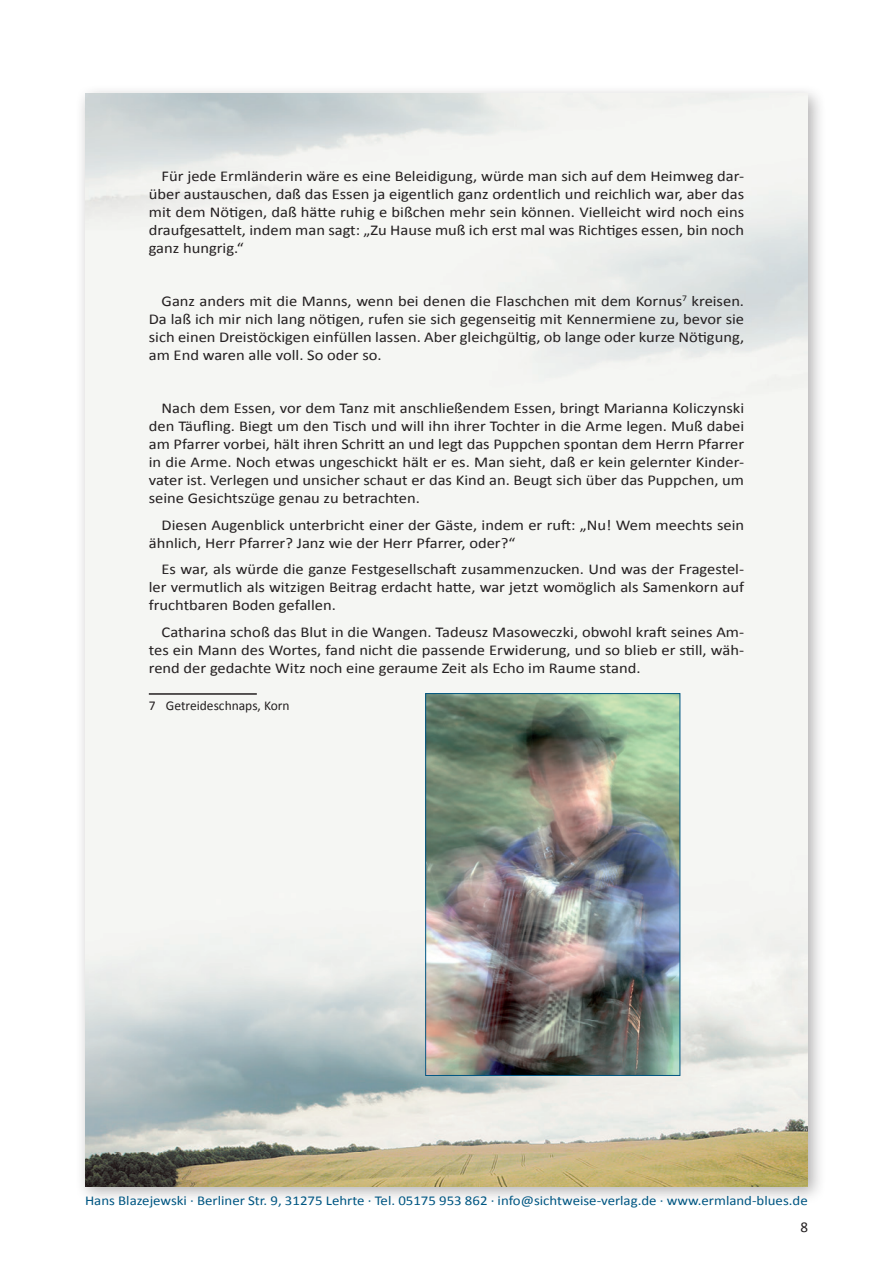
<style>
.page{position:relative;width:893px;height:1263px;background:#fff}
.page>*{position:absolute;margin:0;border:0;box-sizing:border-box;transform-origin:0 0}
.t1{font:15px/18px "Calibri";color:#231f20;text-align:justify;scale:1.1 1}
.t2{font:15px "Calibri";color:#231f20}
.t3{font:13.5px "Calibri";color:#005682;scale:1.1 1}
.t4{font:13.5px "Calibri";color:#231f20}
</style>
<div class="page">
<div style="left:75px;top:83px;width:751px;height:1122px;background:#231f20;opacity:.35"></div>
<img style="left:85px;top:94px;width:723px;height:1092px">
<hr style="left:149px;top:693px;width:108px;height:2px;background:#231f20">
<img style="left:427px;top:695px;width:251px;height:379px">
<div style="left:425px;top:693px;width:255px;height:383px;border:1px solid #005682"></div>
<p class="t1" style="left:149px;top:167px;width:543px;text-indent:13px">Für jede Ermländerin wäre es eine Beleidigung, würde man sich auf dem Heimweg dar&shy;über austauschen, daß das Essen ja eigentlich ganz ordentlich und reichlich war, aber das mit dem Nötigen, daß hätte ruhig e bißchen mehr sein können. Vielleicht wird noch eins draufgesattelt, indem man sagt: „Zu Hause muß ich erst mal was Richtiges essen, bin noch ganz hungrig.“</p>
<p class="t1" style="left:149px;top:292px;width:543px;text-indent:13px">Ganz anders mit die Manns, wenn bei denen die Flaschchen mit dem Kornus<sup>7</sup> kreisen.<br>Da laß ich mir nich lang nötigen, rufen sie sich gegenseitig mit Kennermiene zu, bevor sie sich einen Dreistöckigen einfüllen lassen. Aber gleichgültig, ob lange oder kurze Nötigung, am End waren alle voll. So oder so.</p>
<p class="t1" style="left:149px;top:399px;width:543px;text-indent:13px">Nach dem Essen, vor dem Tanz mit anschließendem Essen, bringt Marianna Koliczynski den Täufling. Biegt um den Tisch und will ihn ihrer Tochter in die Arme legen. Muß dabei am Pfarrer vorbei, hält ihren Schritt an und legt das Puppchen spontan dem Herrn Pfarrer in die Arme. Noch etwas ungeschickt hält er es. Man sieht, daß er kein gelernter Kinder&shy;vater ist. Verlegen und unsicher schaut er das Kind an. Beugt sich über das Puppchen, um seine Gesichtszüge genau zu betrachten.</p>
<p class="t1" style="left:149px;top:515px;width:543px;text-indent:13px">Diesen Augenblick unterbricht einer der Gäste, indem er ruft: „N u! Wem meechts sein ähnlich, Herr Pfarrer? Janz wie der Herr Pfarrer, oder?“</p>
<p class="t1" style="left:149px;top:560px;width:543px;text-indent:13px">Es war, als würde die ganze Festgesellschaft zusammenzucken. Und was der Fragestel&shy;ler vermutlich als witzigen Beitrag erdacht hatte, war jetzt womöglich als Samenkorn auf fruchtbaren Boden gefallen.</p>
<p class="t1" style="left:149px;top:622px;width:543px;text-indent:13px">Catharina schoß das Blut in die Wangen. Tadeusz Masoweczki, obwohl kraft seines Am&shy;tes ein Mann des Wortes, fand nicht die passende Erwiderung, und so blieb er still, wäh&shy;rend der gedachte Witz noch eine geraume Zeit als Echo im Raume stand.</p>
<p class="t4" style="left:149px;top:697px;width:142px">7 Getreideschnaps, Korn</p>
<p class="t3" style="left:85px;top:1192px;width:658px">Hans Blazejewski · Berliner Str. 9, 31275 Lehrte · Tel. 05175 953 862 · info@sichtweise-verlag.de · www.ermland-blues.de</p>
<p class="t2" style="left:800px;top:1217px;width:9px">8</p>
</div>
